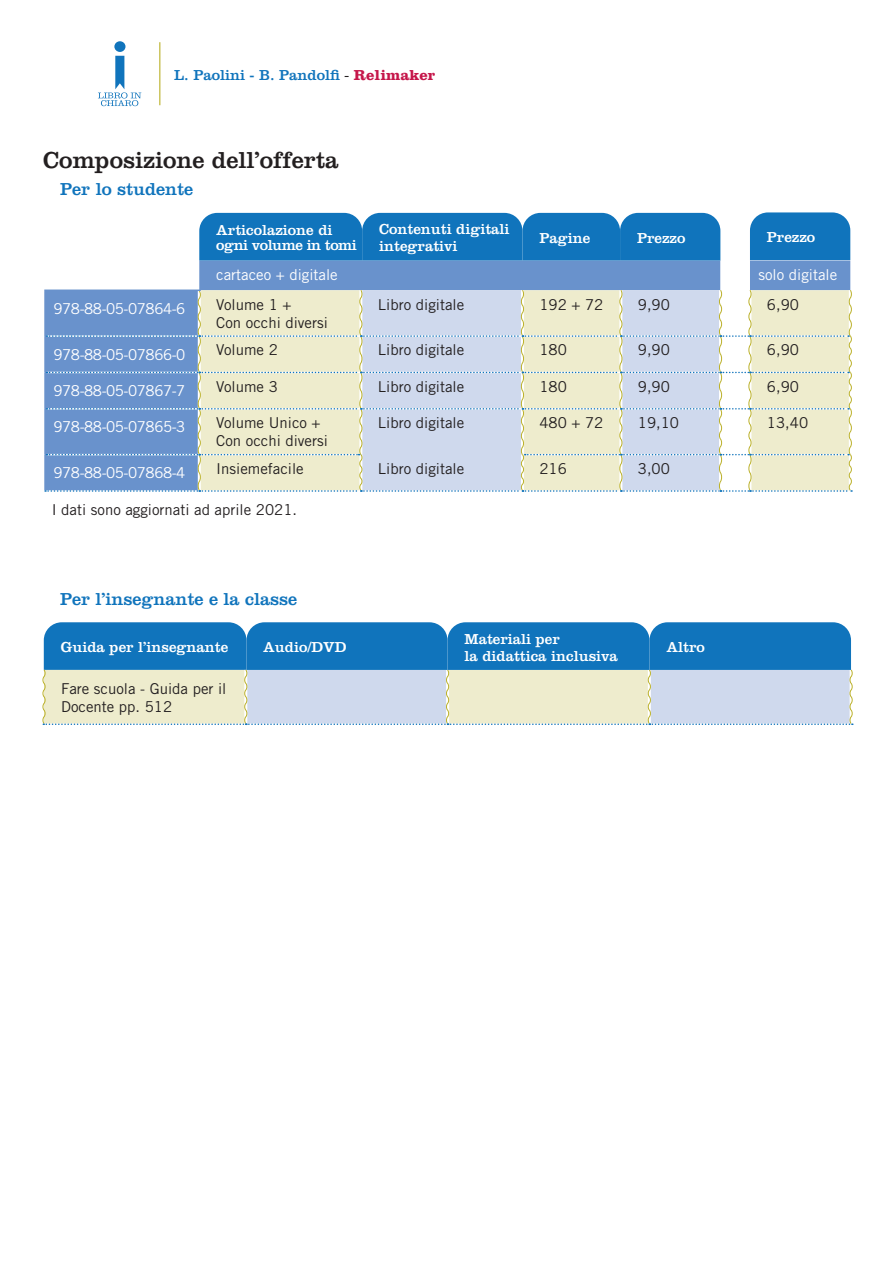
<style>
.page{position:relative;width:893px;height:1263px;background:#fff}
.page>*{position:absolute;margin:0;border:0;box-sizing:border-box;transform-origin:0 0}
.t1{font:24px "Clarendon";color:#231f20}
.t2{font:18px "Clarendon";color:#1074bc}
.t3{font:15px/18px "Trade Gothic LT Std";color:#231f20}
.t4{font:15px/16.5px "Clarendon";color:#fff}
.t5{font:15px "Trade Gothic LT Std";letter-spacing:-.03em;color:#fff}
.t6{font:15px "Clarendon";color:#1074bc}
.t7{font:15px "Trade Gothic LT Std";color:#fff}
.s1{font-weight:300;color:#231f20}
.s2{font-weight:700;color:#c5164a}
</style>
<div class="page">
<hr style="left:159px;top:42px;width:1px;height:63px;background:#bbb12a">
<div style="left:114px;top:41px;width:11px;height:11px;background:#1074bc;border-radius:50%"></div>
<svg style="left:98px;top:56px;width:43px;height:50px"></svg>
<hr style="left:44px;top:289px;width:157px;height:2px;background:#6992cc">
<hr style="left:44px;top:291px;width:2px;height:45px;background:#6992cc">
<hr style="left:44px;top:336px;width:2px;height:36px;background:#6992cc">
<hr style="left:44px;top:372px;width:2px;height:37px;background:#6992cc">
<hr style="left:44px;top:409px;width:2px;height:46px;background:#6992cc">
<hr style="left:44px;top:455px;width:2px;height:35px;background:#6992cc">
<svg style="left:45px;top:212px;width:808px;height:280px;background:#adc5d6"></svg>
<svg style="left:42px;top:622px;width:812px;height:103px;background:#80b0ce"></svg>
<p class="t6" style="left:174px;top:66px;width:263px">L. Paolini - B. Pandolfi <span class="s1">-</span> <span class="s2">Relimaker</span></p>
<h1 class="t1" style="left:43px;top:146px;width:297px">Composizione dell’offerta</h1>
<p class="t2" style="left:60px;top:178px;width:135px">Per lo studente</p>
<p class="t4" style="left:216px;top:222px;width:142px;line-height:15px">Articolazione di ogni volume in tomi</p>
<p class="t4" style="left:379px;top:221px;width:132px">Contenuti digitali integrativi</p>
<p class="t4" style="left:539px;top:229px;width:52px">Pagine</p>
<p class="t4" style="left:637px;top:229px;width:50px">Prezzo</p>
<p class="t4" style="left:767px;top:229px;width:50px">Prezzo</p>
<p class="t7" style="left:216px;top:265px;width:123px">cartaceo + digitale</p>
<p class="t7" style="left:758px;top:265px;width:80px">solo digitale</p>
<p class="t5" style="left:54px;top:299px;width:133px">978-88-05-07864-6</p>
<p class="t3" style="left:216px;top:295px;width:113px">Volume 1 +<br>Con occhi diversi</p>
<p class="t3" style="left:378px;top:295px;width:88px">Libro digitale</p>
<p class="t3" style="left:539px;top:295px;width:65px">192 + 72</p>
<p class="t3" style="left:638px;top:295px;width:34px">9,90</p>
<p class="t3" style="left:767px;top:295px;width:34px">6,90</p>
<p class="t5" style="left:54px;top:345px;width:133px">978-88-05-07866-0</p>
<p class="t3" style="left:216px;top:341px;width:63px">Volume 2</p>
<p class="t3" style="left:378px;top:341px;width:88px">Libro digitale</p>
<p class="t3" style="left:539px;top:341px;width:29px">180</p>
<p class="t3" style="left:638px;top:341px;width:34px">9,90</p>
<p class="t3" style="left:767px;top:341px;width:34px">6,90</p>
<p class="t5" style="left:54px;top:382px;width:133px">978-88-05-07867-7</p>
<p class="t3" style="left:216px;top:377px;width:63px">Volume 3</p>
<p class="t3" style="left:378px;top:377px;width:88px">Libro digitale</p>
<p class="t3" style="left:539px;top:377px;width:29px">180</p>
<p class="t3" style="left:638px;top:377px;width:34px">9,90</p>
<p class="t3" style="left:767px;top:377px;width:34px">6,90</p>
<p class="t5" style="left:54px;top:418px;width:133px">978-88-05-07865-3</p>
<p class="t3" style="left:216px;top:414px;width:113px">Volume Unico +<br>Con occhi diversi</p>
<p class="t3" style="left:378px;top:414px;width:88px">Libro digitale</p>
<p class="t3" style="left:539px;top:414px;width:65px">480 + 72</p>
<p class="t3" style="left:638px;top:414px;width:43px">19,10</p>
<p class="t3" style="left:767px;top:414px;width:43px">13,40</p>
<p class="t5" style="left:54px;top:464px;width:133px">978-88-05-07868-4</p>
<p class="t3" style="left:216px;top:459px;width:89px">Insiemefacile</p>
<p class="t3" style="left:378px;top:459px;width:88px">Libro digitale</p>
<p class="t3" style="left:539px;top:459px;width:29px">216</p>
<p class="t3" style="left:638px;top:459px;width:34px">3,00</p>
<p class="t3" style="left:52px;top:500px;width:247px">I dati sono aggiornati ad aprile 2021.</p>
<p class="t2" style="left:60px;top:589px;width:238px">Per l’insegnante e la classe</p>
<p class="t4" style="left:61px;top:639px;width:169px">Guida per l’insegnante</p>
<p class="t3" style="left:61px;top:679px;width:167px">Fare scuola - Guida per il<br>Docente pp. 512</p>
<p class="t4" style="left:263px;top:639px;width:85px">Audio/DVD</p>
<p class="t4" style="left:464px;top:631px;width:155px">Materiali per<br>la didattica inclusiva</p>
<p class="t4" style="left:666px;top:639px;width:40px">Altro</p>
</div>
